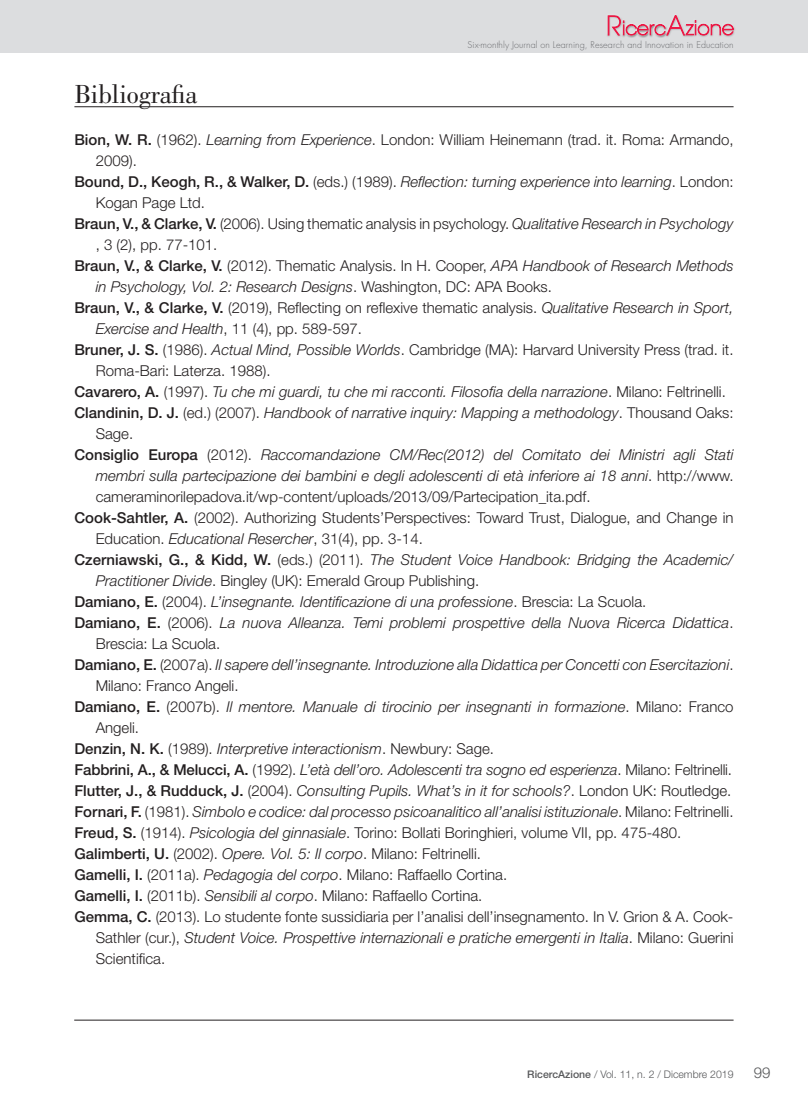
<style>
.page{position:relative;width:808px;height:1106px;background:#fff}
.page>*{position:absolute;margin:0;border:0;box-sizing:border-box;transform-origin:0 0}
.t1{font:27px "Bodoni";color:#231f20}
.t2{font:italic 300 15px "Helvetica Neue LT";color:#231f20}
.t3{font:300 15px "Helvetica Neue LT";color:#231f20}
.t4{font:300 15px "Helvetica Neue CE";color:#57585a}
.t5{font:300 10.5px "Helvetica Neue CE";color:#57585a}
.t6{font:300 9px "Futura";letter-spacing:.01em;color:#6c6d70}
.s1{font-family:"Helvetica Neue CE";font-weight:500}
.s2{font-style:italic}
.s3{font-family:"Helvetica Neue CE";font-weight:500;font-style:normal}
.s4{font-style:normal}
.s5{font-weight:500}
</style>
<div class="page">
<div style="left:0;top:0;width:808px;height:53px;background:#dcdddf"></div>
<hr style="left:74px;top:1019px;width:659px;height:1px;background:#231f20">
<div style="left:606px;top:15px;width:18px;height:23px;background:#231f20;opacity:.3"></div>
<div style="left:621px;top:19px;width:47px;height:19px;background:#231f20;opacity:.5"></div>
<div style="left:664px;top:13px;width:20px;height:24px;background:#dcdddf"></div>
<div style="left:665px;top:14px;width:22px;height:24px;background:#dcdddf"></div>
<div style="left:684px;top:19px;width:52px;height:19px;background:#231f20;opacity:.3"></div>
<svg style="left:608px;top:15px;width:126px;height:21px"></svg>
<hr style="left:74px;top:106px;width:659px;height:1px;background:#231f20">
<p class="t6" style="left:467px;top:39px;width:268px">Six-monthly Journal on Learning, Research and Innovation in Education</p>
<h1 class="t1" style="left:74px;top:79px;width:124px">Bibliografia</h1>
<p class="t3" style="left:74px;top:130px;width:661px"><span class="s1">Bion, W. R.</span> (1962). <span class="s2">Learning from Experience</span>. London: William Heinemann (trad. it. Roma: Armando,</p>
<p class="t3" style="left:96px;top:151px;width:43px">2009).</p>
<p class="t2" style="left:74px;top:172px;width:661px"><span class="s3">Bound, D., Keogh, R., &amp; Walker, D.</span> <span class="s4">(eds.) (1989).</span> Reflection: turning experience into learning<span class="s4">. London:</span></p>
<p class="t3" style="left:96px;top:193px;width:111px">Kogan Page Ltd.</p>
<p class="t3" style="left:74px;top:214px;width:661px"><span class="s1">Braun, V., &amp; Clarke, V.</span> (2006). Using thematic analysis in psychology. <span class="s2">Qualitative Research in Psychology</span></p>
<p class="t3" style="left:96px;top:235px;width:123px">, 3 (2), pp. 77-101.</p>
<p class="t3" style="left:74px;top:256px;width:661px"><span class="s1">Braun, V., &amp; Clarke, V.</span> (2012). Thematic Analysis. In H. Cooper, <span class="s2">APA Handbook of Research Methods</span></p>
<p class="t2" style="left:96px;top:277px;width:458px">in Psychology, Vol. 2: Research Designs<span class="s4">. Washington, DC: APA Books.</span></p>
<p class="t3" style="left:74px;top:298px;width:661px"><span class="s1">Braun, V., &amp; Clarke, V.</span> (2019), Reflecting on reflexive thematic analysis. <span class="s2">Qualitative Research in Sport,</span></p>
<p class="t3" style="left:96px;top:319px;width:268px"><span class="s2">Exercise and Health</span>, 11 (4), pp. 589-597.</p>
<p class="t3" style="left:74px;top:340px;width:661px"><span class="s1">Bruner, J. S.</span> (1986). <span class="s2">Actual Mind, Possible Worlds</span>. Cambridge (MA): Harvard University Press (trad. it.</p>
<p class="t3" style="left:96px;top:361px;width:176px">Roma-Bari: Laterza. 1988).</p>
<p class="t2" style="left:74px;top:382px;width:653px"><span class="s3">Cavarero, A.</span> <span class="s4">(1997).</span> Tu che mi guardi, tu che mi racconti. Filosofia della narrazione<span class="s4">. Milano: Feltrinelli.</span></p>
<p class="t2" style="left:74px;top:403px;width:661px"><span class="s3">Clandinin, D. J.</span> <span class="s4">(ed.) (2007).</span> Handbook of narrative inquiry: Mapping a methodology<span class="s4">. Thousand Oaks:</span></p>
<p class="t3" style="left:96px;top:424px;width:39px">Sage.</p>
<p class="t2" style="left:74px;top:445px;width:661px"><span class="s3">Consiglio Europa</span> <span class="s4">(2012).</span> Raccomandazione CM/Rec(2012) del Comitato dei Ministri agli Stati</p>
<p class="t2" style="left:96px;top:466px;width:639px">membri sulla partecipazione dei bambini e degli adolescenti di età inferiore ai 18 anni<span class="s4">. http://www.</span></p>
<p class="t3" style="left:96px;top:487px;width:496px">cameraminorilepadova.it/wp-content/uploads/2013/09/Partecipation_ita.pdf.</p>
<p class="t3" style="left:74px;top:508px;width:661px"><span class="s1">Cook-Sahtler, A.</span> (2002). Authorizing Students’Perspectives: Toward Trust, Dialogue, and Change in</p>
<p class="t3" style="left:96px;top:529px;width:329px">Education. <span class="s2">Educational Resercher</span>, 31(4), pp. 3-14.</p>
<p class="t2" style="left:74px;top:550px;width:661px"><span class="s3">Czerniawski, G., &amp; Kidd, W.</span> <span class="s4">(eds.) (2011).</span> The Student Voice Handbook: Bridging the Academic/</p>
<p class="t3" style="left:96px;top:571px;width:385px"><span class="s2">Practitioner Divide</span>. Bingley (UK): Emerald Group Publishing.</p>
<p class="t2" style="left:74px;top:592px;width:573px"><span class="s3">Damiano, E.</span> <span class="s4">(2004).</span> L’insegnante. Identificazione di una professione<span class="s4">. Brescia: La Scuola.</span></p>
<p class="t2" style="left:74px;top:613px;width:661px"><span class="s3">Damiano, E.</span> <span class="s4">(2006).</span> La nuova Alleanza. Temi problemi prospettive della Nuova Ricerca Didattica<span class="s4">.</span></p>
<p class="t3" style="left:96px;top:634px;width:126px">Brescia: La Scuola.</p>
<p class="t2" style="left:74px;top:655px;width:661px"><span class="s3">Damiano, E.</span> <span class="s4">(2007a).</span> Il sapere dell’insegnante. Introduzione alla Didattica per Concetti con Esercitazioni<span class="s4">.</span></p>
<p class="t3" style="left:96px;top:676px;width:144px">Milano: Franco Angeli.</p>
<p class="t2" style="left:74px;top:697px;width:661px"><span class="s3">Damiano, E.</span> <span class="s4">(2007b).</span> Il mentore. Manuale di tirocinio per insegnanti in formazione<span class="s4">. Milano: Franco</span></p>
<p class="t3" style="left:96px;top:718px;width:45px">Angeli.</p>
<p class="t2" style="left:74px;top:739px;width:421px"><span class="s3">Denzin, N. K.</span> <span class="s4">(1989).</span> Interpretive interactionism<span class="s4">. Newbury: Sage.</span></p>
<p class="t2" style="left:74px;top:760px;width:659px"><span class="s3">Fabbrini, A., &amp; Melucci, A.</span> <span class="s4">(1992).</span> L’età dell’oro. Adolescenti tra sogno ed esperienza<span class="s4">. Milano: Feltrinelli.</span></p>
<p class="t2" style="left:74px;top:781px;width:658px"><span class="s3">Flutter, J., &amp; Rudduck, J.</span> <span class="s4">(2004).</span> Consulting Pupils. What’s in it for schools?<span class="s4">. London UK: Routledge.</span></p>
<p class="t2" style="left:74px;top:802px;width:661px"><span class="s3">Fornari, F.</span> <span class="s4">(1981).</span> Simbolo e codice: dal processo psicoanalitico all’analisi istituzionale<span class="s4">. Milano: Feltrinelli.</span></p>
<p class="t3" style="left:74px;top:823px;width:608px"><span class="s1">Freud, S.</span> (1914). <span class="s2">Psicologia del ginnasiale</span>. Torino: Bollati Boringhieri, volume VII, pp. 475-480.</p>
<p class="t3" style="left:74px;top:844px;width:408px"><span class="s1">Galimberti, U.</span> (2002). <span class="s2">Opere. Vol. 5: Il corpo</span>. Milano: Feltrinelli.</p>
<p class="t3" style="left:74px;top:865px;width:434px"><span class="s1">Gamelli, I.</span> (2011a). <span class="s2">Pedagogia del corpo</span>. Milano: Raffaello Cortina.</p>
<p class="t3" style="left:74px;top:886px;width:409px"><span class="s1">Gamelli, I.</span> (2011b). <span class="s2">Sensibili al corpo</span>. Milano: Raffaello Cortina.</p>
<p class="t3" style="left:74px;top:907px;width:660px"><span class="s1">Gemma, C.</span> (2013). Lo studente fonte sussidiaria per l’analisi dell’insegnamento. In V. Grion &amp; A. Cook-</p>
<p class="t2" style="left:96px;top:928px;width:639px"><span class="s4">Sathler (cur.),</span> Student Voice. Prospettive internazionali e pratiche emergenti in Italia<span class="s4">. Milano: Guerini</span></p>
<p class="t3" style="left:96px;top:949px;width:71px">Scientifica.</p>
<p class="t5" style="left:527px;top:1068px;width:208px"><span class="s5">RicercAzione</span> / Vol. 11, n. 2 / Dicembre 2019</p>
<p class="t4" style="left:754px;top:1063px;width:18px">99</p>
</div>
